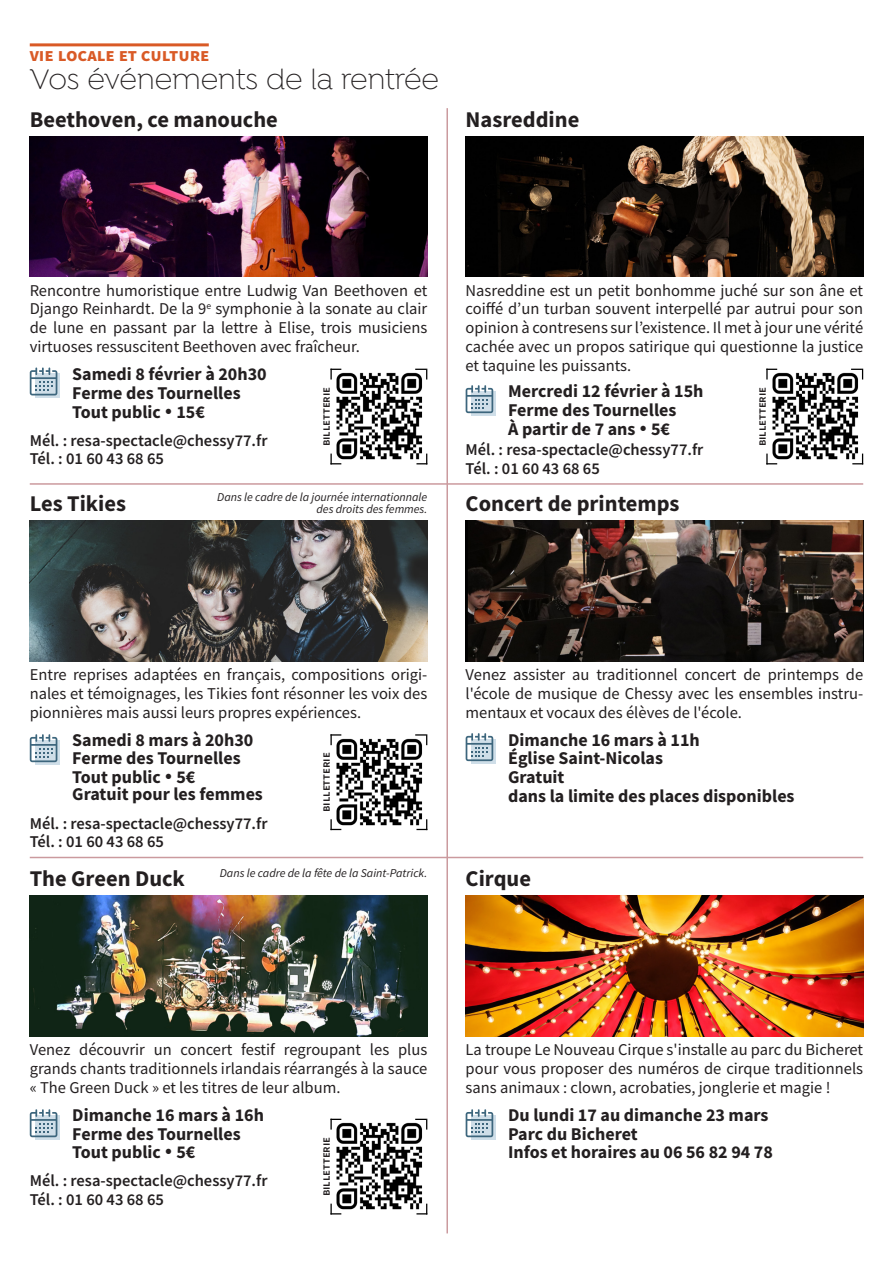
<style>
.page{position:relative;width:893px;height:1263px;background:#fff}
.page>*{position:absolute;margin:0;border:0;box-sizing:border-box;transform-origin:0 0}
.t1{font:300 30px "Isidora";color:#231f20}
.t2{font:700 22.5px "Source Sans Pro";color:#231f20}
.t3{font:700 18.75px "Source Sans Pro";color:#d95a26}
.t4{font:700 18px/18.8px "Source Sans Pro";color:#231f20}
.t5{font:16.5px/18.8px "Source Sans Pro";color:#231f20;text-align:justify}
.t6{font:600 16.5px "Source Sans Pro";color:#231f20}
.t7{font:italic 12px "Source Sans Pro";color:#231f20}
.t8{font:600 12px "Source Sans Pro";color:#231f20}
</style>
<div class="page">
<svg style="left:35px;top:374px;width:25px;height:24px"></svg>
<svg style="left:30px;top:367px;width:27px;height:28px"></svg>
<img style="left:30px;top:136px;width:397px;height:141px">
<hr style="left:30px;top:483px;width:833px;height:2px;background:#cb9a9e">
<hr style="left:446px;top:108px;width:2px;height:1125px;background:#cb9a9e">
<svg style="left:471px;top:391px;width:24px;height:24px"></svg>
<svg style="left:466px;top:385px;width:27px;height:28px"></svg>
<hr style="left:30px;top:43px;width:179px;height:3px;background:#d95a26">
<svg style="left:35px;top:740px;width:25px;height:24px"></svg>
<svg style="left:30px;top:734px;width:27px;height:28px"></svg>
<hr style="left:30px;top:857px;width:833px;height:1px;background:#cb9a9e">
<svg style="left:471px;top:739px;width:24px;height:24px"></svg>
<svg style="left:466px;top:733px;width:27px;height:28px"></svg>
<svg style="left:35px;top:1115px;width:25px;height:24px"></svg>
<svg style="left:30px;top:1109px;width:27px;height:28px"></svg>
<svg style="left:471px;top:1115px;width:24px;height:24px"></svg>
<svg style="left:466px;top:1109px;width:27px;height:28px"></svg>
<img style="left:466px;top:136px;width:397px;height:141px">
<img style="left:336px;top:372px;width:87px;height:88px">
<svg style="left:330px;top:369px;width:11px;height:10px"></svg>
<svg style="left:415px;top:369px;width:12px;height:10px"></svg>
<svg style="left:416px;top:454px;width:11px;height:10px"></svg>
<svg style="left:330px;top:454px;width:11px;height:10px"></svg>
<img style="left:772px;top:372px;width:87px;height:88px">
<svg style="left:766px;top:369px;width:11px;height:10px"></svg>
<svg style="left:851px;top:369px;width:12px;height:10px"></svg>
<svg style="left:852px;top:454px;width:11px;height:10px"></svg>
<svg style="left:766px;top:454px;width:11px;height:10px"></svg>
<img style="left:30px;top:521px;width:397px;height:140px">
<img style="left:336px;top:738px;width:87px;height:88px">
<svg style="left:330px;top:734px;width:11px;height:11px"></svg>
<svg style="left:415px;top:734px;width:12px;height:11px"></svg>
<svg style="left:416px;top:819px;width:11px;height:11px"></svg>
<svg style="left:330px;top:819px;width:11px;height:11px"></svg>
<img style="left:336px;top:1122px;width:87px;height:88px">
<svg style="left:330px;top:1119px;width:11px;height:10px"></svg>
<svg style="left:415px;top:1119px;width:12px;height:10px"></svg>
<svg style="left:416px;top:1204px;width:11px;height:10px"></svg>
<svg style="left:330px;top:1204px;width:11px;height:10px"></svg>
<img style="left:30px;top:896px;width:397px;height:140px">
<img style="left:466px;top:521px;width:397px;height:140px">
<img style="left:466px;top:896px;width:397px;height:140px">
<p class="t3" style="left:30px;top:42px;width:181px">vie locale et culture</p>
<p class="t1" style="left:30px;top:63px;width:411px">Vos événements de la rentrée</p>
<p class="t2" style="left:30px;top:104px;width:250px">Beethoven, ce manouche</p>
<p class="t2" style="left:466px;top:104px;width:115px">Nasreddine</p>
<p class="t5" style="left:466px;top:281px;width:399px">Nasreddine est un petit bonhomme juché sur son âne et coiffé d’un turban souvent interpellé par autrui pour son opinion à contresens sur l’existence. Il met à jour une vérité cachée avec un propos satirique qui questionne la justice et taquine les puissants.</p>
<p class="t4" style="left:508px;top:382px;width:197px">Mercredi 12 février à 15h</p>
<p class="t4" style="left:508px;top:400px;width:170px">Ferme des Tournelles</p>
<p class="t4" style="left:508px;top:419px;width:163px">À partir de 7 ans • 5€</p>
<p class="t6" style="left:466px;top:439px;width:239px">Mél. : resa-spectacle@chessy77.fr</p>
<p class="t6" style="left:466px;top:457px;width:136px">Tél. : 01 60 43 68 65</p>
<p class="t5" style="left:30px;top:281px;width:399px">Rencontre humoristique entre Ludwig Van Beethoven et Django Reinhardt. De la 9<sup>e</sup> symphonie à la sonate au clair de lune en passant par la lettre à Elise, trois musiciens virtuoses ressuscitent Beethoven avec fraîcheur.</p>
<p class="t4" style="left:72px;top:364px;width:196px">Samedi 8 février à 20h30</p>
<p class="t4" style="left:72px;top:383px;width:170px">Ferme des Tournelles</p>
<p class="t4" style="left:72px;top:402px;width:134px">Tout public • 15€</p>
<p class="t6" style="left:30px;top:429px;width:239px">Mél. : resa-spectacle@chessy77.fr</p>
<p class="t6" style="left:30px;top:448px;width:136px">Tél. : 01 60 43 68 65</p>
<p class="t8" style="left:318px;top:446px;width:61px;rotate:-90deg">billetterie</p>
<p class="t8" style="left:754px;top:446px;width:61px;rotate:-90deg">billetterie</p>
<p class="t2" style="left:30px;top:489px;width:98px">Les Tikies</p>
<p class="t7" style="left:217px;top:489px;width:212px">Dans le cadre de la journée internationnale</p>
<p class="t7" style="left:317px;top:501px;width:112px">des droits des femmes.</p>
<p class="t2" style="left:466px;top:489px;width:215px">Concert de printemps</p>
<p class="t5" style="left:30px;top:665px;width:399px">Entre reprises adaptées en français, compositions origi&shy;nales et témoignages, les Tikies font résonner les voix des pionnières mais aussi leurs propres expériences.</p>
<p class="t4" style="left:72px;top:730px;width:183px">Samedi 8 mars à 20h30<br>Ferme des Tournelles</p>
<p class="t4" style="left:72px;top:768px;width:125px">Tout public • 5€</p>
<p class="t4" style="left:72px;top:785px;width:192px">Gratuit pour les femmes</p>
<p class="t6" style="left:30px;top:812px;width:239px">Mél. : resa-spectacle@chessy77.fr</p>
<p class="t6" style="left:30px;top:831px;width:136px">Tél. : 01 60 43 68 65</p>
<p class="t8" style="left:318px;top:812px;width:61px;rotate:-90deg">billetterie</p>
<p class="t5" style="left:466px;top:665px;width:399px">Venez assister au traditionnel concert de printemps de l'école de musique de Chessy avec les ensembles instru&shy;mentaux et vocaux des élèves de l'école.</p>
<p class="t4" style="left:508px;top:730px;width:193px">Dimanche 16 mars à 11h</p>
<p class="t4" style="left:508px;top:749px;width:156px">Église Saint-Nicolas</p>
<p class="t4" style="left:508px;top:768px;width:58px">Gratuit</p>
<p class="t4" style="left:508px;top:786px;width:288px">dans la limite des places disponibles</p>
<p class="t2" style="left:30px;top:864px;width:157px">The Green Duck</p>
<p class="t7" style="left:220px;top:865px;width:209px">Dans le cadre de la fête de la Saint-Patrick.</p>
<p class="t2" style="left:466px;top:864px;width:67px">Cirque</p>
<p class="t5" style="left:30px;top:1040px;width:399px">Venez découvrir un concert festif regroupant les plus grands chants traditionnels irlandais réarrangés à la sauce « The Green Duck » et les titres de leur album.</p>
<p class="t4" style="left:72px;top:1105px;width:193px">Dimanche 16 mars à 16h</p>
<p class="t4" style="left:72px;top:1124px;width:170px">Ferme des Tournelles</p>
<p class="t4" style="left:72px;top:1143px;width:125px">Tout public • 5€</p>
<p class="t6" style="left:30px;top:1170px;width:239px">Mél. : resa-spectacle@chessy77.fr</p>
<p class="t6" style="left:30px;top:1189px;width:136px">Tél. : 01 60 43 68 65</p>
<p class="t8" style="left:318px;top:1196px;width:61px;rotate:-90deg">billetterie</p>
<p class="t5" style="left:466px;top:1040px;width:399px">La troupe Le Nouveau Cirque s'installe au parc du Bicheret pour vous proposer des numéros de cirque traditionnels sans animaux : clown, acrobaties, jonglerie et magie !</p>
<p class="t4" style="left:508px;top:1105px;width:262px">Du lundi 17 au dimanche 23 mars</p>
<p class="t4" style="left:508px;top:1124px;width:131px">Parc du Bicheret</p>
<p class="t4" style="left:508px;top:1143px;width:266px">Infos et horaires au 06 56 82 94 78</p>
</div>
